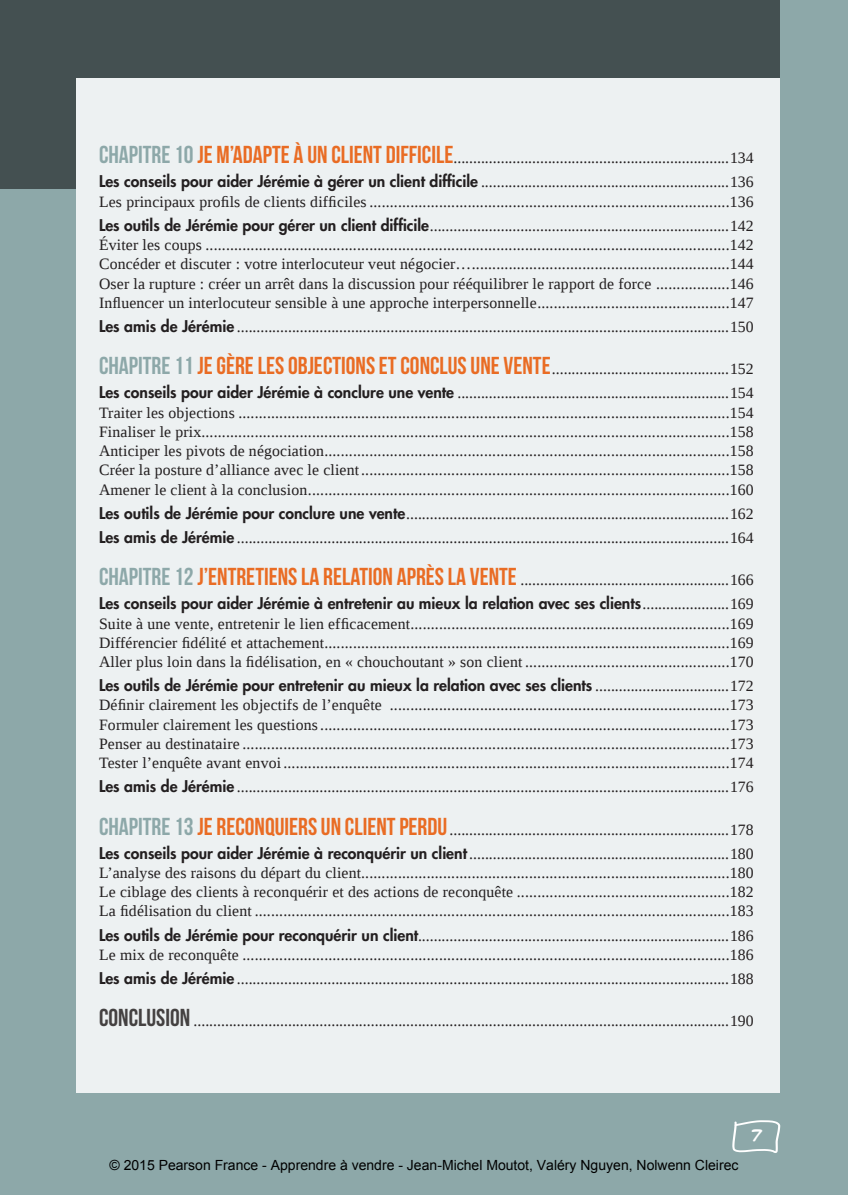
<style>
.page{position:relative;width:848px;height:1195px;background:#8da8a9}
.page>*{position:absolute;margin:0;border:0;box-sizing:border-box;transform-origin:0 0}
.t1{font:15.75px/19.2px "Liberation Serif";letter-spacing:.01em;color:#231f20}
.t2{font:800 15.75px "Futura";color:#231f20}
.t3{font:14px "Arial";color:#000}
.s1{font-family:"Bebas Neue";font-size:24.5px;color:#8da8a9}
.s2{font-family:"Bebas Neue";font-size:24.5px;color:#e96c24}
.s3{font-family:"Futura";font-weight:800}
.s4{font-family:"Liberation Serif";font-weight:400}
.s5{font-family:"Bebas Neue";font-size:24.5px;color:#444141}
</style>
<div class="page">
<div style="left:0;top:0;width:780px;height:189px;background:#445051"></div>
<div style="left:76px;top:78px;width:704px;height:1015px;background:#edf1f2"></div>
<svg style="left:732px;top:1120px;width:48px;height:33px"></svg>
<p class="t1" style="left:99px;top:146px;width:656px;line-height:24.2px"><span class="s1">CHAPITRE 10</span> <span class="s2">JE M’ADAPTE À UN CLIENT DIFFICILE</span>......................................................................134<br><span class="s3">Les conseils pour aider Jérémie à gérer un client difficile</span> ...............................................................136</p>
<p class="t1" style="left:99px;top:189px;width:656px;line-height:24.2px">Les principaux profils de clients difficiles ........................................................................................136<br><span class="s3">Les outils de Jérémie pour gérer un client difficile</span>............................................................................142</p>
<p class="t1" style="left:99px;top:235px;width:656px;text-align:justify">Éviter les coups ................................................................................................................................142<br>Concéder et discuter : votre interlocuteur veut négocier…...............................................................144<br>Oser la rupture : créer un arrêt dans la discussion pour rééquilibrer le rapport de force ..................146<br>Influencer un interlocuteur sensible à une approche interpersonnelle...............................................147</p>
<p class="t1" style="left:99px;top:317px;width:656px"><span class="s3">Les amis de Jérémie</span> .............................................................................................................................150</p>
<p class="t1" style="left:99px;top:357px;width:656px;line-height:24.2px"><span class="s1">CHAPITRE 11</span> <span class="s2">JE GÈRE LES OBJECTIONS ET CONCLUS UNE VENTE</span>.............................................152<br><span class="s3">Les conseils pour aider Jérémie à conclure une vente</span> .....................................................................154</p>
<p class="t1" style="left:99px;top:402px;width:656px;text-align:justify">Traiter les objections ........................................................................................................................154<br>Finaliser le prix.................................................................................................................................158<br>Anticiper les pivots de négociation...................................................................................................158<br>Créer la posture d’alliance avec le client..........................................................................................158<br>Amener le client à la conclusion.......................................................................................................160</p>
<p class="t1" style="left:99px;top:501px;width:656px;line-height:24.2px"><span class="s3">Les outils de Jérémie pour conclure une vente</span>..................................................................................162<br><span class="s3">Les amis de Jérémie</span> .............................................................................................................................164</p>
<p class="t1" style="left:99px;top:570px;width:656px"><span class="s1">CHAPITRE 12</span> <span class="s2">J’ENTRETIENS LA RELATION APRÈS LA VENTE</span> .....................................................166</p>
<p class="t2" style="left:99px;top:593px;width:656px">Les conseils pour aider Jérémie à entretenir au mieux la relation avec ses clients<span class="s4">......................169</span></p>
<p class="t1" style="left:99px;top:613px;width:656px;text-align:justify">Suite à une vente, entretenir le lien efficacement..............................................................................169<br>Différencier fidélité et attachement...................................................................................................169<br>Aller plus loin dans la fidélisation, en « chouchoutant » son client ..................................................170</p>
<p class="t2" style="left:99px;top:675px;width:656px">Les outils de Jérémie pour entretenir au mieux la relation avec ses clients <span class="s4">..................................172</span></p>
<p class="t1" style="left:99px;top:695px;width:656px;text-align:justify">Définir clairement les objectifs de l’enquête ...................................................................................173<br>Formuler clairement les questions....................................................................................................173<br>Penser au destinataire .......................................................................................................................173<br>Tester l’enquête avant envoi .............................................................................................................174</p>
<p class="t1" style="left:99px;top:777px;width:656px"><span class="s3">Les amis de Jérémie</span> .............................................................................................................................176</p>
<p class="t1" style="left:99px;top:817px;width:656px;line-height:24.2px"><span class="s1">CHAPITRE 13</span> <span class="s2">JE RECONQUIERS UN CLIENT PERDU</span>.......................................................................178<br><span class="s3">Les conseils pour aider Jérémie à reconquérir un client</span> ..................................................................180</p>
<p class="t1" style="left:99px;top:863px;width:656px;text-align:justify">L’analyse des raisons du départ du client..........................................................................................180<br>Le ciblage des clients à reconquérir et des actions de reconquête ....................................................182<br>La fidélisation du client ....................................................................................................................183</p>
<p class="t1" style="left:99px;top:925px;width:656px"><span class="s3">Les outils de Jérémie pour reconquérir un client</span>...............................................................................186<br>Le mix de reconquête .......................................................................................................................186</p>
<p class="t1" style="left:99px;top:969px;width:656px"><span class="s3">Les amis de Jérémie</span> .............................................................................................................................188</p>
<p class="t1" style="left:99px;top:1011px;width:656px"><span class="s5">CONCLUSION</span> ........................................................................................................................................190</p>
<p class="t3" style="left:109px;top:1155px;width:630px">© 2015 Pearson France - Apprendre à vendre - Jean-Michel Moutot, Valéry Nguyen, Nolwenn Cleirec</p>
</div>
